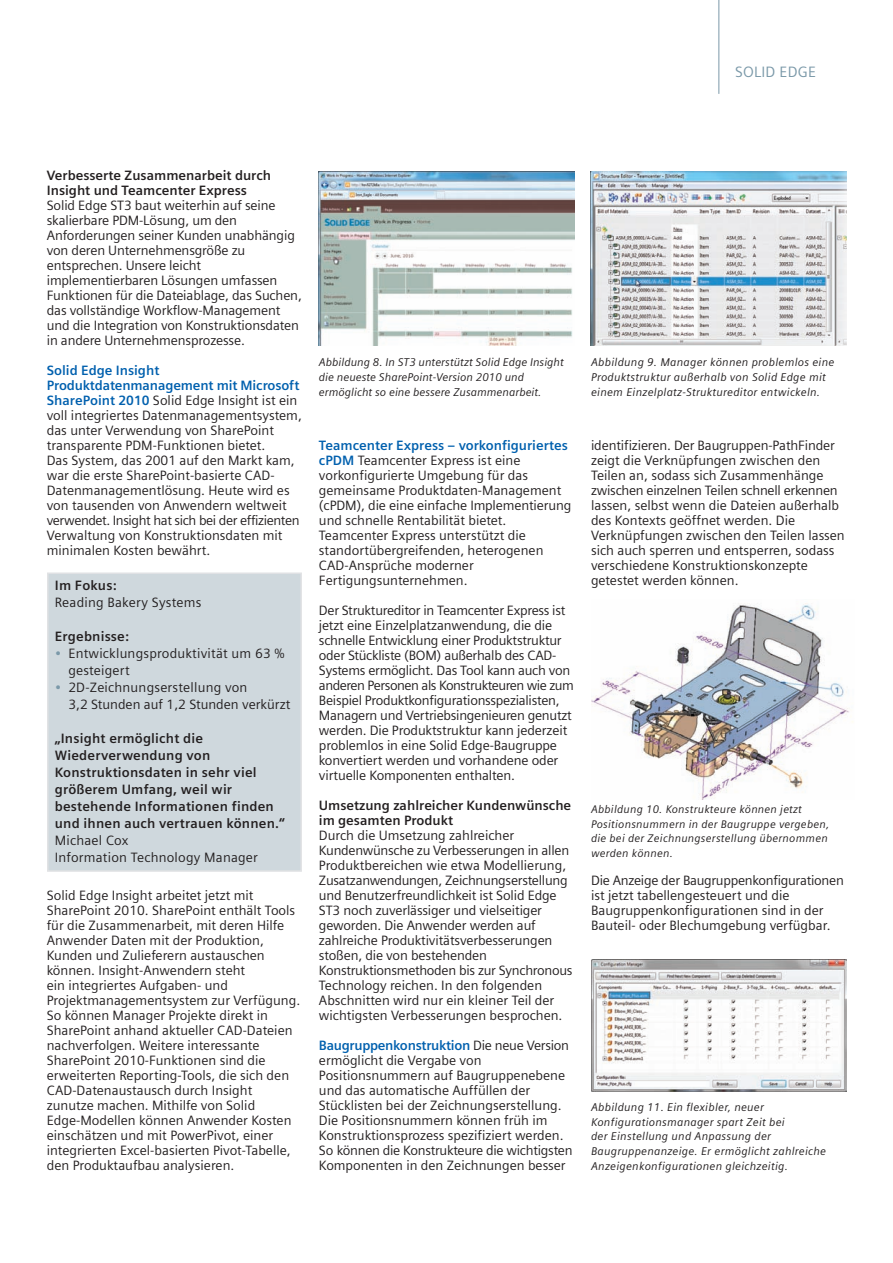
<style>
.page{position:relative;width:893px;height:1263px;background:#fff}
.page>*{position:absolute;margin:0;border:0;box-sizing:border-box;transform-origin:0 0}
.t1{font:15px "Siemens Sans";letter-spacing:.015em;color:#7b99a9}
.Body__Copy__9pt_0_15{font:13.5px/15px "Siemens Sans";color:#231f20}
.Body__Copy__9pt_0_15-2{font:13.5px/15px "Siemens Sans";letter-spacing:-.02em;color:#231f20}
.Body_Subhead___9pt_0{font:700 13.5px/17px "Siemens Sans";letter-spacing:.015em;color:#231f20}
.BULLETS_Body_Copy_9p{font:13.5px/17px "Siemens Sans";letter-spacing:.015em;color:#231f20}
.Caption_for_fact_she{font:italic 11.25px/14.9px "Siemens Sans";letter-spacing:.02em;color:#231f20}
.Caption_for_fact_she-2{font:italic 11.25px/14.9px "Siemens Sans";color:#231f20}
.Caption_for_fact_she-3{font:italic 10.95px/14.5px "Siemens Sans";letter-spacing:.02em;color:#231f20}
.s1{font-weight:700;color:#0160ae}
.s2{color:#7b99a9}
</style>
<div class="page">
<hr style="left:718px;top:0;width:1px;height:94px;background:#7b99a9">
<img style="left:318px;top:171px;width:256px;height:175px">
<img style="left:591px;top:171px;width:255px;height:175px">
<img style="left:591px;top:960px;width:256px;height:131px">
<div style="left:47px;top:572px;width:255px;height:300px;background:#cfd8dd;border:2px solid #e1e2e4"></div>
<img style="left:591px;top:603px;width:262px;height:196px">
<p class="t1" style="left:735px;top:63px;width:83px">SOLID EDGE</p>
<p class="Body_Subhead___9pt_0" style="left:47px;top:168px;width:226px;line-height:15px">Verbesserte Zusammenarbeit durch<br>Insight und Teamcenter Express</p>
<p class="Body__Copy__9pt_0_15" style="left:47px;top:198px;width:257px">Solid Edge ST3 baut weiterhin auf seine skalierbare PDM-Lösung, um den Anforderungen seiner Kunden unabhängig von deren Unternehmensgröße zu entsprechen. Unsere leicht implementierbaren Lösungen umfassen Funktionen für die Dateiablage, das Suchen, das vollständige Workflow-Management und die Integration von Konstruktionsdaten in andere Unternehmensprozesse.</p>
<p class="Body__Copy__9pt_0_15" style="left:47px;top:363px;width:257px"><span class="s1">Solid Edge Insight Produktdatenmanagement mit Microsoft SharePoint 2010</span> Solid Edge Insight ist ein voll integriertes Datenmanagementsystem, das unter Verwendung von SharePoint transparente PDM-Funktionen bietet.<br>Das System, das 2001 auf den Markt kam, war die erste SharePoint-basierte CAD-Datenmanagementlösung. Heute wird es von tausenden von Anwendern weltweit verwendet. Insight hat sich bei der effizienten Verwaltung von Konstruktionsdaten mit minimalen Kosten bewährt.</p>
<p class="Body_Subhead___9pt_0" style="left:55px;top:577px;width:63px">Im Fokus:</p>
<p class="Body__Copy__9pt_0_15" style="left:55px;top:595px;width:148px">Reading Bakery Systems</p>
<p class="Body_Subhead___9pt_0" style="left:55px;top:628px;width:76px">Ergebnisse:</p>
<p class="BULLETS_Body_Copy_9p" style="left:68px;top:645px;width:218px;text-indent:-14px"><span class="s2">•</span> Entwicklungsproduktivität um 63 % gesteigert</p>
<p class="BULLETS_Body_Copy_9p" style="left:68px;top:679px;width:224px;text-indent:-14px"><span class="s2">•</span> 2D-Zeichnungserstellung von<br>3,2 Stunden auf 1,2 Stunden verkürzt</p>
<p class="Body_Subhead___9pt_0" style="left:55px;top:730px;width:232px">„Insight ermöglicht die<br>Wiederverwendung von<br>Konstruktionsdaten in sehr viel größerem Umfang, weil wir bestehende Informationen finden und ihnen auch vertrauen können.“</p>
<p class="Body__Copy__9pt_0_15" style="left:55px;top:833px;width:75px">Michael Cox</p>
<p class="Body__Copy__9pt_0_15" style="left:55px;top:850px;width:205px">Information Technology Manager</p>
<p class="Body__Copy__9pt_0_15" style="left:47px;top:888px;width:255px">Solid Edge Insight arbeitet jetzt mit SharePoint 2010. SharePoint enthält Tools für die Zusammenarbeit, mit deren Hilfe Anwender Daten mit der Produktion, Kunden und Zulieferern austauschen können. Insight-Anwendern steht<br>ein integriertes Aufgaben- und Projektmanagementsystem zur Verfügung.<br>So können Manager Projekte direkt in SharePoint anhand aktueller CAD-Dateien nachverfolgen. Weitere interessante SharePoint 2010-Funktionen sind die erweiterten Reporting-Tools, die sich den CAD-Datenaustausch durch Insight zunutze machen. Mithilfe von Solid Edge-Modellen können Anwender Kosten einschätzen und mit PowerPivot, einer integrierten Excel-basierten Pivot-Tabelle, den Produktaufbau analysieren.</p>
<p class="Caption_for_fact_she-2" style="left:319px;top:355px;width:246px">Abbildung 8. In ST3 unterstützt Solid Edge Insight die neueste SharePoint-Version 2010 und ermöglicht so eine bessere Zusammenarbeit.</p>
<p class="Caption_for_fact_she" style="left:591px;top:355px;width:245px">Abbildung 9. Manager können problemlos eine<br>Produktstruktur außerhalb von Solid Edge mit einem Einzelplatz-Struktureditor entwickeln.</p>
<p class="Body__Copy__9pt_0_15" style="left:319px;top:438px;width:254px"><span class="s1">Teamcenter Express – vorkonfiguriertes cPDM</span> Teamcenter Express ist eine vorkonfigurierte Umgebung für das gemeinsame Produktdaten-Management (cPDM), die eine einfache Implementierung und schnelle Rentabilität bietet.<br>Teamcenter Express unterstützt die standortübergreifenden, heterogenen CAD-Ansprüche moderner Fertigungsunternehmen.</p>
<p class="Body__Copy__9pt_0_15-2" style="left:319px;top:603px;width:257px">Der Struktureditor in Teamcenter Express ist jetzt eine Einzelplatzanwendung, die die schnelle Entwicklung einer Produktstruktur oder Stückliste (BOM) außerhalb des CAD-Systems ermöglicht. Das Tool kann auch von anderen Personen als Konstrukteuren wie zum Beispiel Produktkonfigurationsspezialisten, Managern und Vertriebsingenieuren genutzt werden. Die Produktstruktur kann jederzeit problemlos in eine Solid Edge-Baugruppe konvertiert werden und vorhandene oder virtuelle Komponenten enthalten.</p>
<p class="Body_Subhead___9pt_0" style="left:319px;top:798px;width:254px;line-height:15px">Umsetzung zahlreicher Kundenwünsche im gesamten Produkt</p>
<p class="Body__Copy__9pt_0_15" style="left:319px;top:828px;width:255px">Durch die Umsetzung zahlreicher Kundenwünsche zu Verbesserungen in allen Produktbereichen wie etwa Modellierung, Zusatzanwendungen, Zeichnungserstellung und Benutzerfreundlichkeit ist Solid Edge ST3 noch zuverlässiger und vielseitiger geworden. Die Anwender werden auf zahlreiche Produktivitätsverbesserungen stoßen, die von bestehenden Konstruktionsmethoden bis zur Synchronous Technology reichen. In den folgenden Abschnitten wird nur ein kleiner Teil der wichtigsten Verbesserungen besprochen.</p>
<p class="Body__Copy__9pt_0_15" style="left:319px;top:1038px;width:255px"><span class="s1">Baugruppenkonstruktion</span> Die neue Version ermöglicht die Vergabe von Positionsnummern auf Baugruppenebene und das automatische Auffüllen der Stücklisten bei der Zeichnungserstellung.<br>Die Positionsnummern können früh im Konstruktionsprozess spezifiziert werden.<br>So können die Konstrukteure die wichtigsten Komponenten in den Zeichnungen besser</p>
<p class="Body__Copy__9pt_0_15" style="left:591px;top:438px;width:255px">identifizieren. Der Baugruppen-PathFinder zeigt die Verknüpfungen zwischen den Teilen an, sodass sich Zusammenhänge zwischen einzelnen Teilen schnell erkennen lassen, selbst wenn die Dateien außerhalb des Kontexts geöffnet werden. Die Verknüpfungen zwischen den Teilen lassen sich auch sperren und entsperren, sodass verschiedene Konstruktionskonzepte getestet werden können.</p>
<p class="Caption_for_fact_she-3" style="left:591px;top:802px;width:240px">Abbildung 10. Konstrukteure können jetzt Positionsnummern in der Baugruppe vergeben, die bei der Zeichnungserstellung übernommen werden können.</p>
<p class="Body__Copy__9pt_0_15" style="left:591px;top:873px;width:254px">Die Anzeige der Baugruppenkonfigurationen ist jetzt tabellengesteuert und die Baugruppenkonfigurationen sind in der Bauteil- oder Blechumgebung verfügbar.</p>
<p class="Caption_for_fact_she" style="left:591px;top:1099px;width:237px">Abbildung 11. Ein flexibler, neuer Konfigurationsmanager spart Zeit bei<br>der Einstellung und Anpassung der Baugruppenanzeige. Er ermöglicht zahlreiche Anzeigenkonfigurationen gleichzeitig.</p>
</div>
